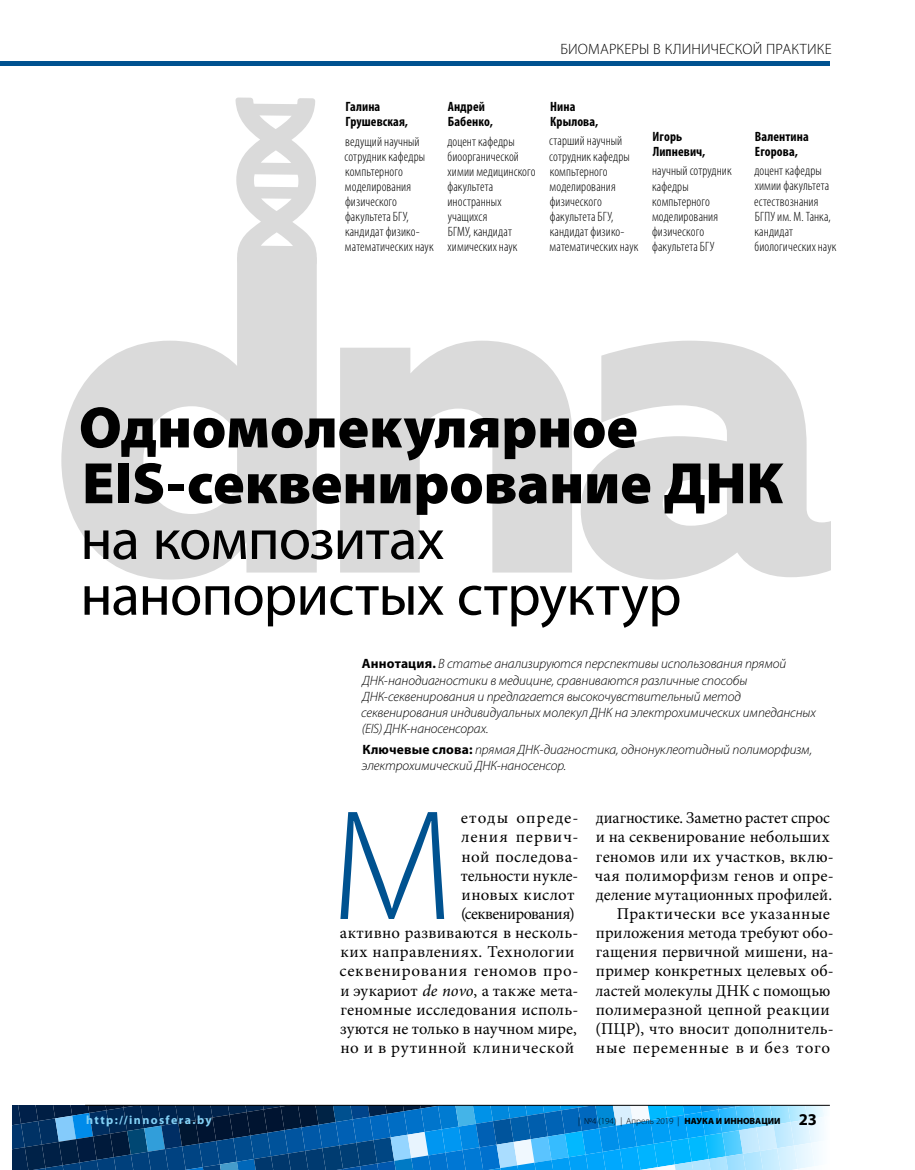
<style>
.page{position:relative;width:915px;height:1170px;background:#fff}
.page>*{position:absolute;margin:0;border:0;box-sizing:border-box;transform-origin:0 0}
.t1{font:300 158.4px "Myriad Pro";color:#005290}
.t2{font:900 58.8px/55.8px "Myriad Pro";letter-spacing:-.005em;color:#000}
.t3{font:58.8px/55.8px "Myriad Pro";letter-spacing:-.015em;color:#000}
.t4{font:16.5px/19.2px "Minion Pro";letter-spacing:.015em;color:#000;text-align:right}
.t5{font:300 15px "Myriad Pro";letter-spacing:.01em;color:#000}
.t6{font:300 condensed 13.5px/15px "Myriad Pro";letter-spacing:.005em;color:#000}
.t7{font:italic 300 13.5px/16.2px "Myriad Pro";letter-spacing:-.01em;color:#000}
.t8{font:700 condensed 13.5px/15px "Myriad Pro";letter-spacing:.01em;color:#000}
.t9{font:700 12px "Myriad Pro";letter-spacing:.115em;color:#82d0f5}
.t10{font:300 9px "Myriad Pro";color:#000}
.s1{font-weight:700;font-style:normal}
.s2{font-style:italic}
.s3{font-weight:900}
.s4{font-weight:700;font-size:16.5px}
</style>
<div class="page">
<hr style="left:0;top:61px;width:829px;height:4px;background:#005290">
<svg style="left:61px;top:257px;width:769px;height:322px;fill:#dadada"></svg>
<svg style="left:235px;top:97px;width:81px;height:171px"></svg>
<svg style="left:13px;top:1105px;width:816px;height:65px;background:#2878b0"></svg>
<hr style="left:85px;top:1104px;width:744px;height:1px;background:#000">
<p class="t5" style="left:560px;top:40px;width:273px">БИОМАРКЕРЫ В КЛИНИЧЕСКОЙ ПРАКТИКЕ</p>
<p class="t8" style="left:345px;top:99px;width:64px">Галина<br>Грушевская,</p>
<p class="t6" style="left:344px;top:134px;width:90px">ведущий научный сотрудник кафедры компьтерного моделирования физического факультета БГУ, кандидат физико&shy;математических наук</p>
<p class="t8" style="left:447px;top:99px;width:47px">Андрей<br>Бабенко,</p>
<p class="t6" style="left:447px;top:134px;width:90px">доцент кафедры биоорганической химии медицинского факультета иностранных учащихся<br>БГМУ, кандидат химических наук</p>
<p class="t8" style="left:550px;top:99px;width:50px">Нина<br>Крылова,</p>
<p class="t6" style="left:549px;top:134px;width:90px">старший научный сотрудник кафедры компьтерного моделирования физического факультета БГУ, кандидат физико&shy;математических наук</p>
<p class="t8" style="left:652px;top:129px;width:54px">Игорь<br>Липневич,</p>
<p class="t6" style="left:651px;top:164px;width:81px">научный сотрудник кафедры компьтерного моделирования физического факультета БГУ</p>
<p class="t8" style="left:754px;top:129px;width:55px">Валентина<br>Егорова,</p>
<p class="t6" style="left:753px;top:164px;width:84px">доцент кафедры химии факультета естествознания<br>БГПУ им. М.Танка, кандидат биологических наук</p>
<h2 class="t2" style="left:79px;top:400px;width:705px">Одномолекулярное<br>EIS-секвенирование ДНК</h2>
<h2 class="t3" style="left:80px;top:512px;width:602px">на композитах нанопористых структур</h2>
<p class="t7" style="left:361px;top:656px;width:456px"><span class="s1">Аннотация.</span> В статье анализируются перспективы использования прямой ДНК‑нанодиагностики в медицине, сравниваются различные способы ДНК‑секвенирования и предлагается высокочувствительный метод секвенирования индивидуальных молекул ДНК на электрохимических импедансных (EIS) ДНК‑наносенсорах.</p>
<p class="t7" style="left:361px;top:741px;width:452px"><span class="s1">Ключевые слова:</span> прямая ДНК‑диагностика, однонуклеотидный полиморфизм, электрохимический ДНК‑наносенсор.</p>
<h1 class="t1" style="left:330px;top:779px;width:125px">М</h1>
<p class="t4" style="left:339px;top:808px;width:240px">етоды опреде-<br>ления первич-<br>ной последова-<br>тельности нукле-<br>иновых кислот<br>(секвенирования)<br>активно развиваются в несколь&shy;ких направлениях. Технологии секвенирования геномов про&shy;и эукариот <span class="s2">de novo</span>, а также мета&shy;геномные исследования исполь&shy;зуются не только в научном мире, но и в рутинной клинической</p>
<p class="t4" style="left:594px;top:808px;width:240px">диагностике. Заметно растет спрос и на секвенирование небольших геномов или их участков, вклю&shy;чая полиморфизм генов и опре&shy;деление мутационных профилей.<br>Практически все указанные приложения метода требуют обо&shy;гащения первичной мишени, на&shy;пример конкретных целевых об&shy;ластей молекулы ДНК с помощью полимеразной цепной реакции (ПЦР), что вносит дополнитель&shy;ные переменные в и без того</p>
<p class="t9" style="left:86px;top:1113px;width:127px">http://innosfera.by</p>
<p class="t10" style="left:578px;top:1116px;width:240px">| №4 (194) | Апрель 2019 | <span class="s3">НАУКА И ИННОВАЦИИ</span> <span class="s4">23</span></p>
</div>
